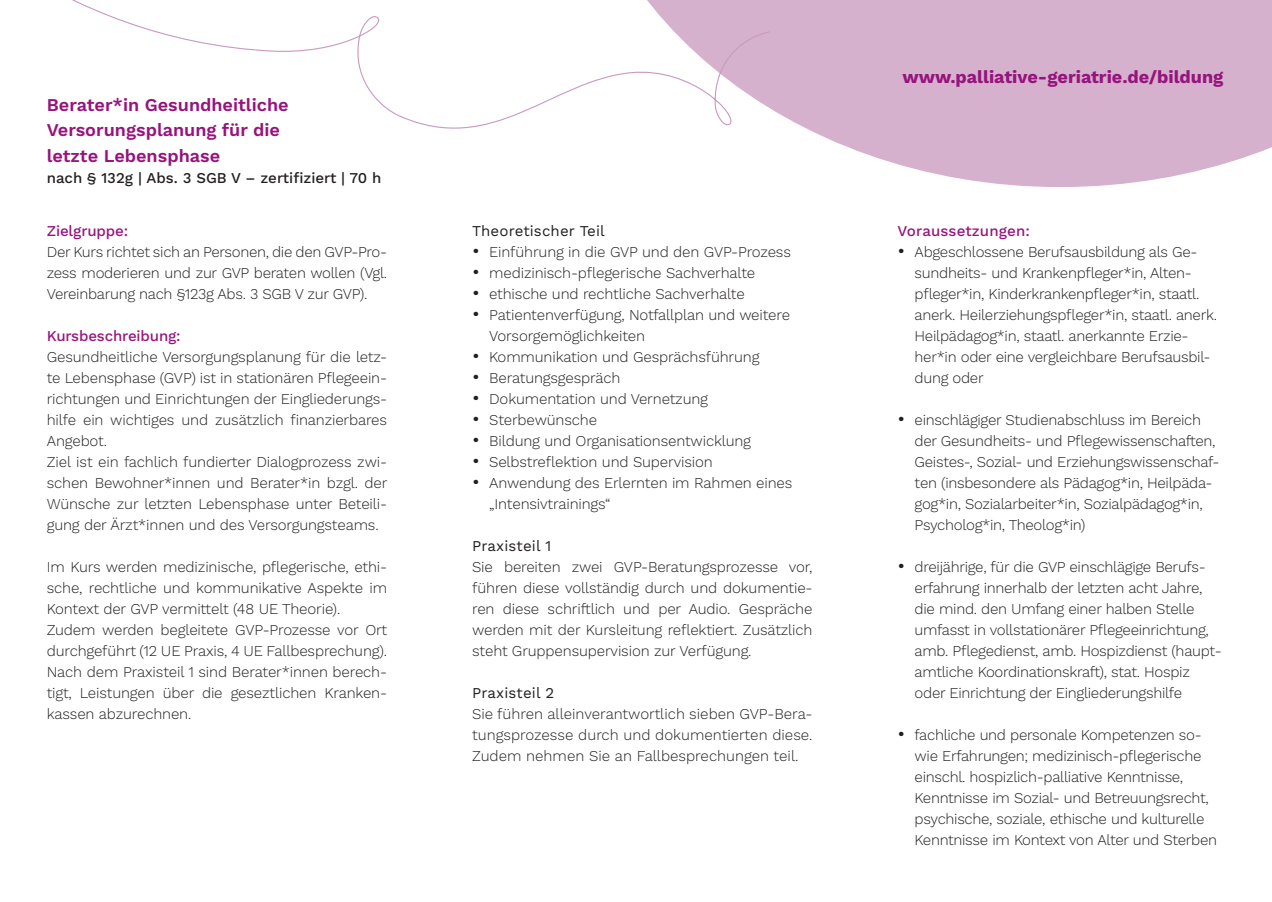
<style>
.page{position:relative;width:1272px;height:902px;background:#fff}
.page>*{position:absolute;margin:0;border:0;box-sizing:border-box;transform-origin:0 0}
.t1{font:600 18px/25.5px "Work Sans";color:#96147c}
.t2{font:700 18px "Work Sans";color:#96147c}
.t3{font:300 15px/21px "Work Sans";letter-spacing:-.02em;color:#231f20}
.t4{font:15px "Work Sans";letter-spacing:.01em;color:#231f20}
.t5{font:500 15px "Work Sans";color:#231f20}
.t6{font:500 15px "Work Sans";letter-spacing:-.01em;color:#96147c}
.t7{font:500 15px "Work Sans";letter-spacing:.01em;color:#96147c}
.s1{font-weight:400;font-size:18px}
</style>
<div class="page">
<svg style="left:770px;top:0;width:501px;height:187px;background:#d9b9d3"></svg>
<svg style="left:72px;top:0;width:698px;height:129px"></svg>
<p class="t1" style="left:47px;top:93px;width:243px">Berater*in Gesundheitliche<br>Versorungsplanung für die letzte Lebensphase</p>
<p class="t5" style="left:47px;top:169px;width:336px">nach § 132g | Abs. 3 SGB V – zertifiziert | 70 h</p>
<p class="t6" style="left:47px;top:222px;width:83px">Zielgruppe:</p>
<p class="t3" style="left:47px;top:242px;width:342px;text-align:justify">Der Kurs richtet sich an Personen, die den GVP-Pro&shy;zess moderieren und zur GVP beraten wollen (Vgl.<br>Vereinbarung nach §123g Abs. 3 SGB V zur GVP).</p>
<p class="t6" style="left:47px;top:327px;width:135px">Kursbeschreibung:</p>
<p class="t3" style="left:47px;top:347px;width:342px">Gesundheitliche Versorgungsplanung für die letz&shy;te Lebensphase (GVP) ist in stationären Pflegeein&shy;richtungen und Einrichtungen der Eingliederungs&shy;hilfe ein wichtiges und zusätzlich finanzierbares Angebot.<br>Ziel ist ein fachlich fundierter Dialogprozess zwi&shy;schen Bewohner*innen und Berater*in bzgl. der Wünsche zur letzten Lebensphase unter Beteili&shy;gung der Ärzt*innen und des Versorgungsteams.</p>
<p class="t3" style="left:47px;top:557px;width:342px">Im Kurs werden medizinische, pflegerische, ethi&shy;sche, rechtliche und kommunikative Aspekte im Kontext der GVP vermittelt (48 UE Theorie).<br>Zudem werden begleitete GVP-Prozesse vor Ort durchgeführt (12 UE Praxis, 4 UE Fallbesprechung).<br>Nach dem Praxisteil 1 sind Berater*innen berech&shy;tigt, Leistungen über die geseztlichen Kranken&shy;kassen abzurechnen.</p>
<p class="t4" style="left:472px;top:222px;width:134px">Theoretischer Teil</p>
<p class="t3" style="left:472px;top:242px;width:320px"><span class="s1">•</span> Einführung in die GVP und den GVP-Prozess</p>
<p class="t3" style="left:472px;top:263px;width:284px"><span class="s1">•</span> medizinisch-pflegerische Sachverhalte</p>
<p class="t3" style="left:472px;top:284px;width:274px"><span class="s1">•</span> ethische und rechtliche Sachverhalte</p>
<p class="t3" style="left:489px;top:305px;width:302px;text-indent:-17px"><span class="s1">•</span> Patientenverfügung, Notfallplan und weitere<br>Vorsorgemöglichkeiten</p>
<p class="t3" style="left:472px;top:347px;width:289px"><span class="s1">•</span> Kommunikation und Gesprächsführung</p>
<p class="t3" style="left:472px;top:368px;width:150px"><span class="s1">•</span> Beratungsgespräch</p>
<p class="t3" style="left:472px;top:389px;width:237px"><span class="s1">•</span> Dokumentation und Vernetzung</p>
<p class="t3" style="left:472px;top:410px;width:126px"><span class="s1">•</span> Sterbewünsche</p>
<p class="t3" style="left:472px;top:431px;width:280px"><span class="s1">•</span> Bildung und Organisationsentwicklung</p>
<p class="t3" style="left:472px;top:452px;width:242px"><span class="s1">•</span> Selbstreflektion und Supervision</p>
<p class="t3" style="left:489px;top:473px;width:305px;text-indent:-17px"><span class="s1">•</span> Anwendung des Erlernten im Rahmen eines „Intensivtrainings“</p>
<p class="t4" style="left:472px;top:537px;width:81px">Praxisteil 1</p>
<p class="t3" style="left:472px;top:557px;width:342px;text-align:justify">Sie bereiten zwei GVP-Beratungsprozesse vor, führen diese vollständig durch und dokumentie&shy;ren diese schriftlich und per Audio. Gespräche werden mit der Kursleitung reflektiert. Zusätzlich steht Gruppensupervision zur Verfügung.</p>
<p class="t4" style="left:472px;top:684px;width:84px">Praxisteil 2</p>
<p class="t3" style="left:472px;top:704px;width:342px;text-align:justify">Sie führen alleinverantwortlich sieben GVP-Bera&shy;tungsprozesse durch und dokumentierten diese.<br>Zudem nehmen Sie an Fallbesprechungen teil.</p>
<p class="t2" style="left:902px;top:67px;width:322px">www.palliative-geriatrie.de/bildung</p>
<p class="t7" style="left:897px;top:222px;width:134px">Voraussetzungen:</p>
<p class="t3" style="left:914px;top:242px;width:304px;text-indent:-17px"><span class="s1">•</span> Abgeschlossene Berufsausbildung als Ge&shy;sundheits- und Krankenpfleger*in, Alten&shy;pfleger*in, Kinderkrankenpfleger*in, staatl. anerk. Heilerziehungspfleger*in, staatl. anerk.<br>Heilpädagog*in, staatl. anerkannte Erzie&shy;her*in oder eine vergleichbare Berufsausbil&shy;dung oder</p>
<p class="t3" style="left:914px;top:410px;width:306px;text-indent:-17px"><span class="s1">•</span> einschlägiger Studienabschluss im Bereich der Gesundheits- und Pflegewissenschaften, Geistes-, Sozial- und Erziehungswissenschaf&shy;ten (insbesondere als Pädagog*in, Heilpäda&shy;gog*in, Sozialarbeiter*in, Sozialpädagog*in, Psycholog*in, Theolog*in)</p>
<p class="t3" style="left:914px;top:557px;width:308px;text-indent:-17px"><span class="s1">•</span> dreijährige, für die GVP einschlägige Berufs&shy;erfahrung innerhalb der letzten acht Jahre, die mind. den Umfang einer halben Stelle umfasst in vollstationärer Pflegeeinrichtung, amb. Pflegedienst, amb. Hospizdienst (haupt&shy;amtliche Koordinationskraft), stat. Hospiz oder Einrichtung der Eingliederungshilfe</p>
<p class="t3" style="left:914px;top:725px;width:304px;text-indent:-17px"><span class="s1">•</span> fachliche und personale Kompetenzen so&shy;wie Erfahrungen; medizinisch-pflegerische einschl. hospizlich-palliative Kenntnisse, Kenntnisse im Sozial- und Betreuungsrecht, psychische, soziale, ethische und kulturelle Kenntnisse im Kontext von Alter und Sterben</p>
</div>
